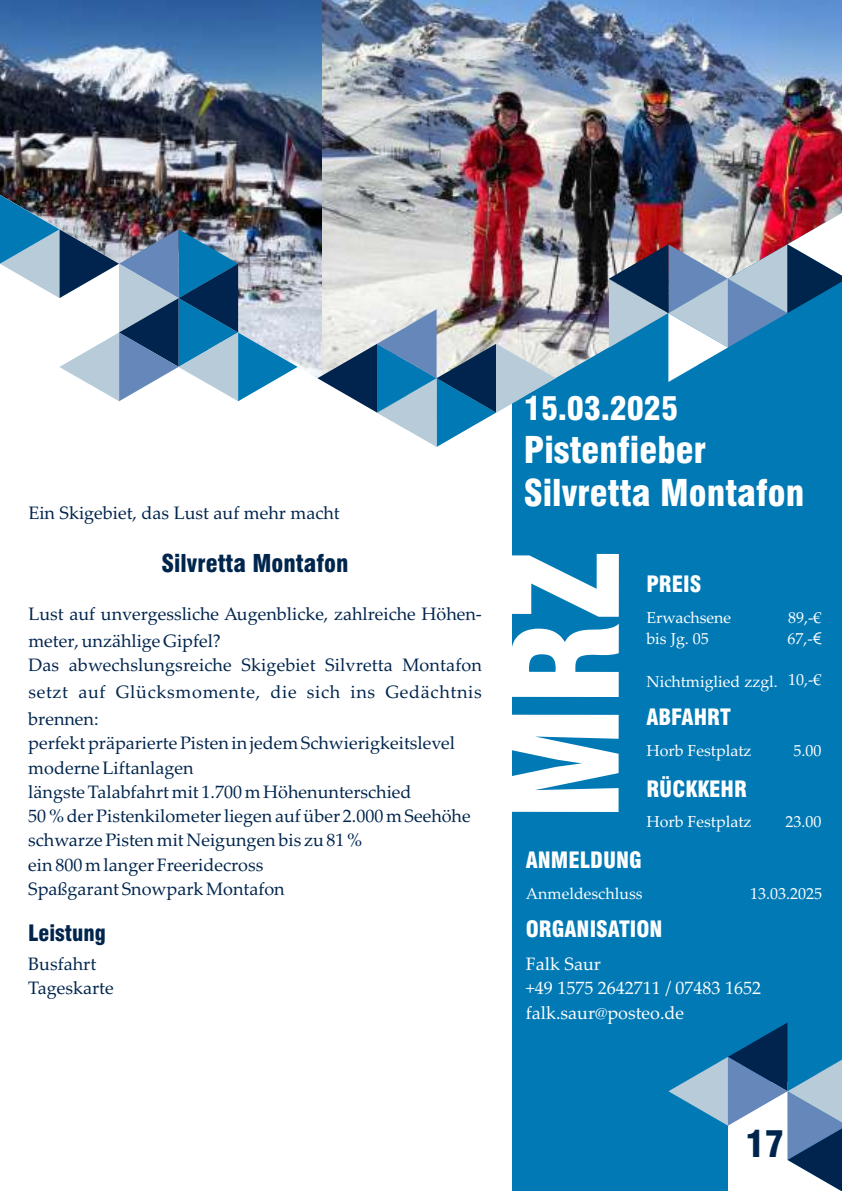
<style>
.page{position:relative;width:842px;height:1191px;background:#fff}
.page>*{position:absolute;margin:0;border:0;box-sizing:border-box;transform-origin:0 0}
.t1{font:900 condensed 144px "Swiss 721 BT";color:#fff}
.t2{font:900 condensed 36px/43.2px "Swiss 721 BT";color:#fff}
.t3{font:900 condensed 36px "Swiss 721 BT";color:#00254d}
.t4{font:900 condensed 32px "Swiss 721 BT";color:#fff}
.t5{font:900 condensed 24px "Swiss 721 BT";color:#00254d}
.t6{font:900 condensed 22px "Swiss 721 BT";color:#fefefe}
.t7{font:900 condensed 22px "Swiss 721 BT";color:#00254d}
.t8{font:18px/24.2px "Palatino Linotype";color:#00254d}
.t9{font:18px/24.2px "Palatino Linotype";color:#fefefe}
.t10{font:16px/21.6px "Palatino Linotype";color:#fefefe}
.s1{font-family:"Century Gothic"}
</style>
<div class="page">
<div style="left:512px;top:0;width:330px;height:1191px;background:#0079b5"></div>
<svg style="left:668px;top:1022px;width:174px;height:169px"></svg>
<img style="left:298px;top:0;width:25px;height:378px">
<img style="left:323px;top:0;width:519px;height:378px">
<svg style="left:317px;top:309px;width:239px;height:138px"></svg>
<img style="left:1px;top:0;width:297px;height:401px">
<img style="left:609px;top:210px;width:233px;height:172px">
<img style="left:0;top:0;width:1px;height:264px">
<p class="t8" style="left:28px;top:502px;width:313px">Ein Skigebiet, das Lust auf mehr macht</p>
<h3 class="t5" style="left:162px;top:553px;width:188px">Silvretta Montafon</h3>
<p class="t8" style="left:28px;top:603px;width:455px;line-height:26.8px">Lust auf unvergessliche Augenblicke, zahlreiche Höhen&shy;meter, unzählige Gipfel?</p>
<p class="t8" style="left:28px;top:654px;width:455px;line-height:26.8px;text-align:justify">Das abwechslungsreiche Skigebiet Silvretta Montafon setzt auf Glücksmomente, die sich ins Gedächtnis brennen:</p>
<p class="t8" style="left:28px;top:733px;width:444px">perfekt präparierte Pisten in jedem Schwierigkeitslevel moderne Liftanlagen<br>längste Talabfahrt mit 1.700 m Höhenunterschied<br>50 % der Pistenkilometer liegen auf über 2.000 m Seehöhe schwarze Pisten mit Neigungen bis zu 81 %<br>ein 800 m langer Freeridecross<br>Spaßgarant Snowpark Montafon</p>
<p class="t7" style="left:28px;top:924px;width:79px">Leistung</p>
<p class="t8" style="left:28px;top:953px;width:87px">Busfahrt<br>Tageskarte</p>
<h3 class="t4" style="left:524px;top:396px;width:156px">15.03.2025</h3>
<h2 class="t2" style="left:524px;top:432px;width:282px">Pistenfieber<br>Silvretta Montafon</h2>
<h1 class="t1" style="left:509px;top:820px;width:273px;rotate:-90deg">MRZ</h1>
<p class="t6" style="left:646px;top:575px;width:56px">PREIS</p>
<p class="t10" style="left:646px;top:608px;width:86px">Erwachsene bis Jg. 05</p>
<p class="t10" style="left:646px;top:673px;width:133px">Nichtmiglied zzgl.</p>
<p class="t6" style="left:646px;top:708px;width:86px">ABFAHRT</p>
<p class="t10" style="left:787px;top:608px;width:36px">89,-€<br>67,-<span class="s1">€</span></p>
<p class="t10" style="left:788px;top:670px;width:35px">10,-€</p>
<p class="t10" style="left:646px;top:741px;width:107px">Horb Festplatz</p>
<p class="t10" style="left:793px;top:741px;width:29px">5.00</p>
<p class="t6" style="left:646px;top:780px;width:102px">RÜCKKEHR</p>
<p class="t10" style="left:646px;top:813px;width:107px">Horb Festplatz</p>
<p class="t10" style="left:785px;top:813px;width:37px">23.00</p>
<p class="t6" style="left:526px;top:851px;width:117px">ANMELDUNG</p>
<p class="t10" style="left:526px;top:884px;width:118px">Anmeldeschluss</p>
<p class="t10" style="left:750px;top:884px;width:73px">13.03.2025</p>
<p class="t6" style="left:526px;top:920px;width:138px">ORGANISATION</p>
<p class="t9" style="left:526px;top:954px;width:237px">Falk Saur<br>+49 1575 2642711 / 07483 1652 falk.saur@posteo.de</p>
<h2 class="t3" style="left:745px;top:1129px;width:40px">17</h2>
</div>
